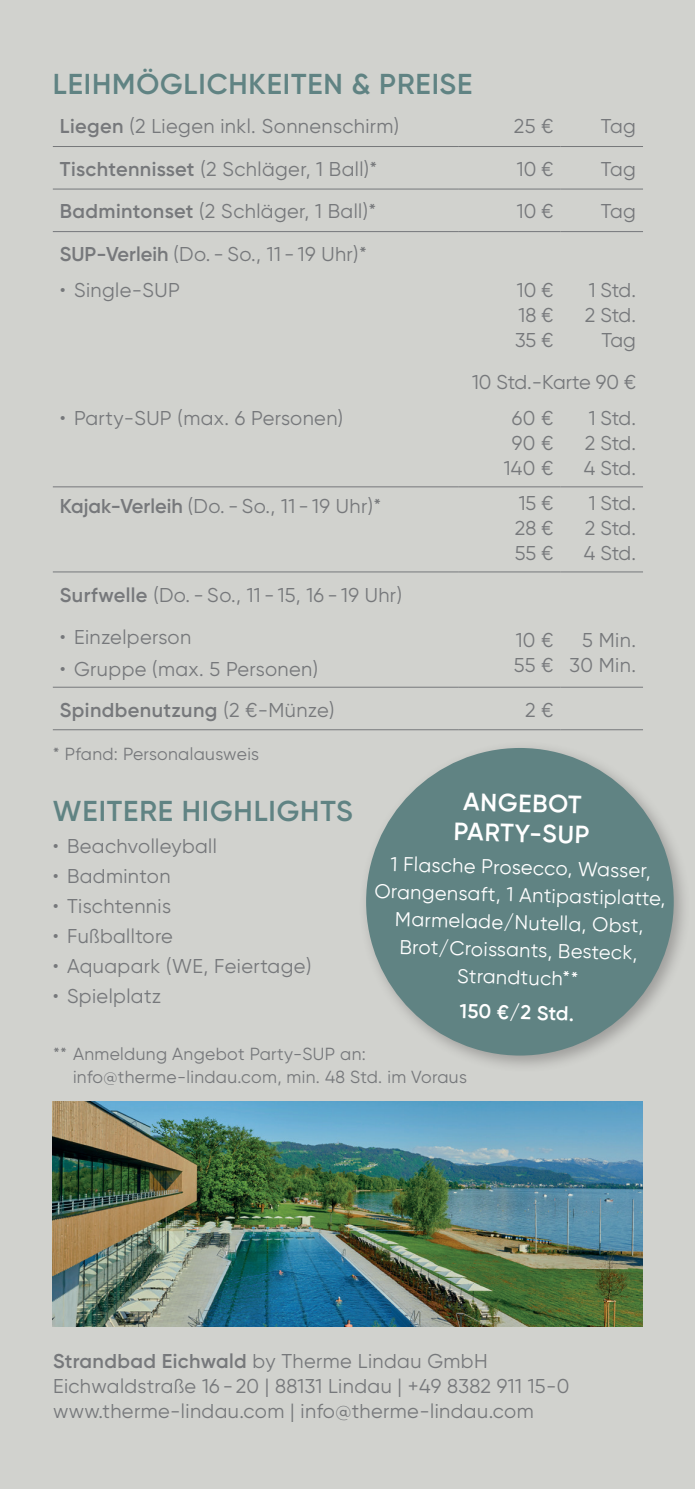
<style>
.page{position:relative;width:695px;height:1489px;background:#fff}
.page>*{position:absolute;margin:0;border:0;box-sizing:border-box;transform-origin:0 0}
.t1{font:600 28.75px "Gilroy";letter-spacing:.03em;color:#608383}
.t2{font:600 25px/30px "Gilroy";color:#fff;text-align:center}
.t3{font:20px/25px "Gilroy";letter-spacing:.02em;color:#76787b;text-align:justify}
.t4{font:20px/27.5px "Gilroy";color:#fff;text-align:center}
.t5{font:600 20px "Gilroy";letter-spacing:.02em;color:#76787b}
.t6{font:20px "Gilroy";letter-spacing:-.005em;color:#76787b}
.t7{font:20px/25px "Gilroy";letter-spacing:-.025em;color:#76787b;text-align:right}
.t8{font:600 20px "Gilroy";color:#fff}
.t9{font:17.5px/22.5px "Gilroy";letter-spacing:.02em;color:#76787b}
.s1{font-weight:600}
.s2{font-weight:400}
</style>
<div class="page">
<div style="left:0;top:0;width:694px;height:1488px;background:#d1d2ce"></div>
<hr style="left:53px;top:146px;width:405px;height:1px;background:#76787b">
<hr style="left:458px;top:146px;width:102px;height:1px;background:#76787b">
<hr style="left:560px;top:146px;width:83px;height:1px;background:#76787b">
<hr style="left:53px;top:189px;width:405px;height:1px;background:#76787b">
<hr style="left:458px;top:189px;width:102px;height:1px;background:#76787b">
<hr style="left:560px;top:189px;width:83px;height:1px;background:#76787b">
<hr style="left:53px;top:231px;width:405px;height:1px;background:#76787b">
<hr style="left:458px;top:231px;width:102px;height:1px;background:#76787b">
<hr style="left:560px;top:231px;width:83px;height:1px;background:#76787b">
<hr style="left:53px;top:486px;width:405px;height:1px;background:#76787b">
<hr style="left:458px;top:486px;width:102px;height:1px;background:#76787b">
<hr style="left:560px;top:486px;width:83px;height:1px;background:#76787b">
<hr style="left:53px;top:571px;width:405px;height:1px;background:#76787b">
<hr style="left:458px;top:571px;width:102px;height:1px;background:#76787b">
<hr style="left:560px;top:571px;width:83px;height:1px;background:#76787b">
<hr style="left:53px;top:686px;width:405px;height:1px;background:#76787b">
<hr style="left:458px;top:686px;width:102px;height:1px;background:#76787b">
<hr style="left:560px;top:686px;width:83px;height:1px;background:#76787b">
<hr style="left:53px;top:729px;width:405px;height:1px;background:#76787b">
<hr style="left:458px;top:729px;width:102px;height:1px;background:#76787b">
<hr style="left:560px;top:729px;width:83px;height:1px;background:#76787b">
<img style="left:53px;top:1101px;width:589px;height:225px">
<div style="left:358px;top:739px;width:333px;height:333px;background:#231f20;opacity:.3"></div>
<div style="left:366px;top:748px;width:307px;height:307px;background:#608383;border-radius:50%"></div>
<h1 class="t1" style="left:53px;top:66px;width:420px">LEIHMÖGLICHKEITEN &amp; PREISE</h1>
<p class="t3" style="left:60px;top:113px;width:341px"><span class="s1">Liegen</span> (2 Liegen inkl. Sonnenschirm)</p>
<p class="t3" style="left:514px;top:113px;width:41px">25 €</p>
<p class="t3" style="left:600px;top:113px;width:37px">Tag</p>
<p class="t3" style="left:60px;top:156px;width:319px"><span class="s1">Tischtennisset</span> (2 Schläger, 1 Ball)*</p>
<p class="t3" style="left:517px;top:156px;width:38px">10 €</p>
<p class="t3" style="left:600px;top:156px;width:37px">Tag</p>
<p class="t3" style="left:60px;top:199px;width:318px"><span class="s1">Badmintonset</span> (2 Schläger, 1 Ball)*</p>
<p class="t3" style="left:517px;top:199px;width:38px">10 €</p>
<p class="t3" style="left:600px;top:199px;width:37px">Tag</p>
<p class="t3" style="left:60px;top:241px;width:308px"><span class="s1">SUP-Verleih</span> (Do. - So., 11 - 19 Uhr)*</p>
<p class="t3" style="left:60px;top:277px;width:121px">• Single-SUP</p>
<p class="t3" style="left:515px;top:277px;width:40px">10 € 18 € 35 €</p>
<p class="t7" style="left:585px;top:277px;width:52px">1 Std.<br>2 Std.<br>Tag</p>
<p class="t6" style="left:472px;top:369px;width:165px">10 Std.-Karte 90 €</p>
<p class="t3" style="left:60px;top:405px;width:285px">• Party-SUP (max. 6 Personen)</p>
<p class="t3" style="left:503px;top:405px;width:51px;text-align:center">60 €<br>90 €<br>140 €</p>
<p class="t3" style="left:583px;top:405px;width:54px">1 Std.<br>2 Std.<br>4 Std.</p>
<p class="t3" style="left:60px;top:494px;width:323px"><span class="s1">Kajak-Verleih</span> (Do. - So., 11 - 19 Uhr)*</p>
<p class="t3" style="left:515px;top:490px;width:40px">15 € 28 € 55 €</p>
<p class="t3" style="left:583px;top:490px;width:54px">1 Std.<br>2 Std.<br>4 Std.</p>
<p class="t3" style="left:60px;top:582px;width:343px"><span class="s1">Surfwelle</span> (Do. - So., 11 - 15, 16 - 19 Uhr)</p>
<p class="t3" style="left:60px;top:623px;width:133px">• Einzelperson</p>
<p class="t3" style="left:60px;top:656px;width:260px">• Gruppe (max. 5 Personen)</p>
<p class="t3" style="left:513px;top:627px;width:41px">10 €<br>55 €</p>
<p class="t3" style="left:569px;top:627px;width:68px;text-align:right">5 Min.<br>30 Min.</p>
<p class="t5" style="left:60px;top:697px;width:276px">Spindbenutzung <span class="s2">(2 €-Münze)</span></p>
<p class="t3" style="left:525px;top:696px;width:30px">2 €</p>
<p class="t9" style="left:53px;top:742px;width:208px">* Pfand: Personalausweis</p>
<p class="t2" style="left:455px;top:785px;width:137px;rotate:2deg">ANGEBOT<br>PARTY-SUP</p>
<p class="t4" style="left:375px;top:850px;width:292px;rotate:1deg">1 Flasche Prosecco, Wasser,<br>Orangensaft, 1 Antipastiplatte,<br>Marmelade/Nutella, Obst,<br>Brot/Croissants, Besteck,<br>Strandtuch**</p>
<p class="t8" style="left:460px;top:998px;width:116px;rotate:1deg">150 €/2 Std.</p>
<p class="t9" style="left:73px;top:1042px;width:395px;text-indent:-20px">** Anmeldung Angebot Party-SUP an: info@therme-lindau.com, min. 48 Std. im Voraus</p>
<h1 class="t1" style="left:53px;top:792px;width:301px">WEITERE HIGHLIGHTS</h1>
<p class="t3" style="left:53px;top:833px;width:166px">• Beachvolleyball</p>
<p class="t3" style="left:53px;top:863px;width:119px">• Badminton</p>
<p class="t3" style="left:53px;top:893px;width:120px">• Tischtennis</p>
<p class="t3" style="left:53px;top:923px;width:122px">• Fußballtore</p>
<p class="t3" style="left:53px;top:953px;width:260px">• Aquapark (WE, Feiertage)</p>
<p class="t3" style="left:53px;top:983px;width:110px">• Spielplatz</p>
<p class="t3" style="left:53px;top:1348px;width:518px;text-align:left"><span class="s1">Strandbad Eichwald</span> by Therme Lindau GmbH<br>Eichwaldstraße 16 -20 | 88131 Lindau | +49 8382 911 15-0 www.therme-lindau.com | info@therme-lindau.com</p>
</div>
